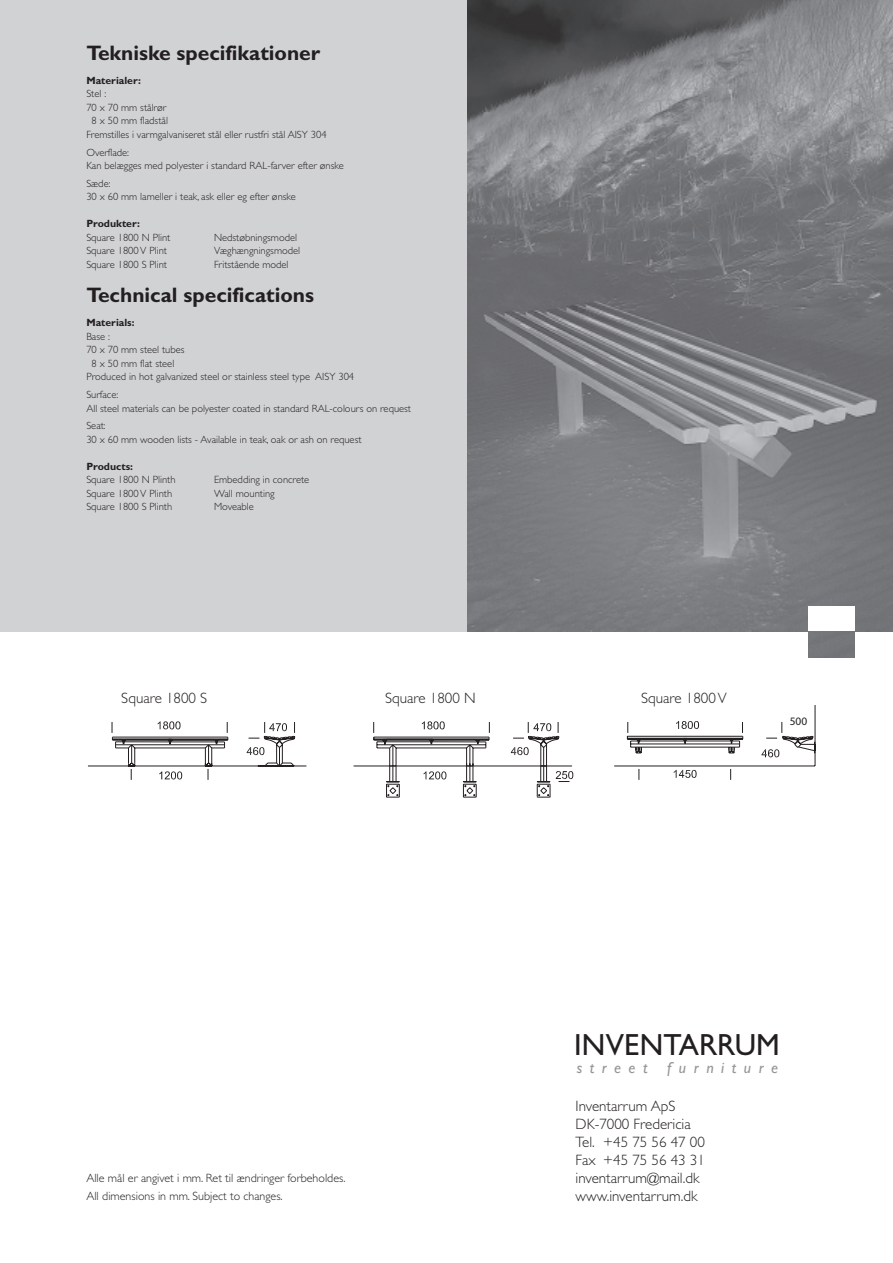
<style>
.page{position:relative;width:893px;height:1263px;background:#fff}
.page>*{position:absolute;margin:0;border:0;box-sizing:border-box;transform-origin:0 0}
.t1{font:30.6px "Gill Sans";color:#231f20}
.t2{font:700 21px "Gill Sans";color:#231f20}
.t3{font:italic 15.9px "Gill Sans";letter-spacing:.48em;color:#939598}
.t4{font:300 15px/18px "Gill Sans";color:#231f20}
.t5{font:300 12px/18px "Gill Sans";color:#231f20}
.t6{font:11.4px "Myriad";color:#231f20}
.t7{font:300 10.5px/13.5px "Gill Sans";color:#231f20}
.t8{font:700 10.5px "Gill Sans";color:#231f20}
</style>
<div class="page">
<div style="left:0;top:0;width:892px;height:632px;background:#d1d2d4"></div>
<img style="left:467px;top:0;width:425px;height:632px">
<div style="left:808px;top:606px;width:46px;height:26px;background:#fff"></div>
<svg style="left:88px;top:706px;width:727px;height:91px"></svg>
<h2 class="t2" style="left:86px;top:45px;width:235px">Tekniske specifikationer</h2>
<p class="t8" style="left:86px;top:76px;width:56px">Materialer:</p>
<p class="t7" style="left:86px;top:88px;width:21px">Stel :</p>
<p class="t7" style="left:86px;top:102px;width:81px">70 x 70 mm stålrør</p>
<p class="t7" style="left:92px;top:115px;width:78px">8 x 50 mm fladstål</p>
<p class="t7" style="left:86px;top:129px;width:242px">Fremstilles i varmgalvaniseret stål eller rustfri stål AISY 304</p>
<p class="t7" style="left:86px;top:146px;width:259px">Overflade:<br>Kan belægges med polyester i standard RAL-farver efter ønske</p>
<p class="t7" style="left:86px;top:178px;width:211px">Sæde:<br>30 x 60 mm lameller i teak, ask eller eg efter ønske</p>
<p class="t8" style="left:86px;top:220px;width:55px">Produkter:</p>
<p class="t7" style="left:86px;top:232px;width:85px">Square 1800 N Plint</p>
<p class="t7" style="left:214px;top:232px;width:85px">Nedstøbningsmodel</p>
<p class="t7" style="left:86px;top:245px;width:82px">Square 1800 V Plint</p>
<p class="t7" style="left:214px;top:245px;width:88px">Væghængningsmodel</p>
<p class="t7" style="left:86px;top:259px;width:82px">Square 1800 S Plint</p>
<p class="t7" style="left:214px;top:259px;width:76px">Fritstående model</p>
<h2 class="t2" style="left:86px;top:287px;width:229px">Technical specifications</h2>
<p class="t8" style="left:86px;top:319px;width:50px">Materials:</p>
<p class="t7" style="left:86px;top:331px;width:25px">Base :</p>
<p class="t7" style="left:86px;top:344px;width:100px">70 x 70 mm steel tubes</p>
<p class="t7" style="left:92px;top:358px;width:84px">8 x 50 mm flat steel</p>
<p class="t7" style="left:86px;top:371px;width:269px">Produced in hot galvanized steel or stainless steel type AISY 304</p>
<p class="t7" style="left:86px;top:389px;width:326px">Surface:<br>All steel materials can be polyester coated in standard RAL-colours on request</p>
<p class="t7" style="left:86px;top:420px;width:277px">Seat:<br>30 x 60 mm wooden lists - Available in teak, oak or ash on request</p>
<p class="t8" style="left:86px;top:462px;width:48px">Products:</p>
<p class="t7" style="left:86px;top:474px;width:91px">Square 1800 N Plinth</p>
<p class="t7" style="left:214px;top:474px;width:97px">Embedding in concrete</p>
<p class="t7" style="left:86px;top:488px;width:87px">Square 1800 V Plinth</p>
<p class="t7" style="left:214px;top:488px;width:62px">Wall mounting</p>
<p class="t7" style="left:86px;top:501px;width:87px">Square 1800 S Plinth</p>
<p class="t7" style="left:214px;top:501px;width:41px">Moveable</p>
<h3 class="t4" style="left:121px;top:691px;width:87px">Square 1800 S</h3>
<h3 class="t4" style="left:385px;top:691px;width:92px">Square 1800 N</h3>
<h3 class="t4" style="left:641px;top:691px;width:87px">Square 1800 V</h3>
<p class="t6" style="left:789px;top:716px;width:19px">500</p>
<p class="t5" style="left:86px;top:1170px;width:260px">Alle mål er angivet i mm. Ret til ændringer forbeholdes.<br>All dimensions in mm. Subject to changes.</p>
<h1 class="t1" style="left:574px;top:1033px;width:207px">INVENTARRUM</h1>
<h3 class="t3" style="left:576px;top:1062px;width:203px">street furniture</h3>
<h3 class="t4" style="left:575px;top:1099px;width:131px">Inventarrum ApS<br>DK-7000 Fredericia<br>Tel. +45 75 56 47 00<br>Fax +45 75 56 43 31 inventarrum@mail.dk www.inventarrum.dk</h3>
</div>
